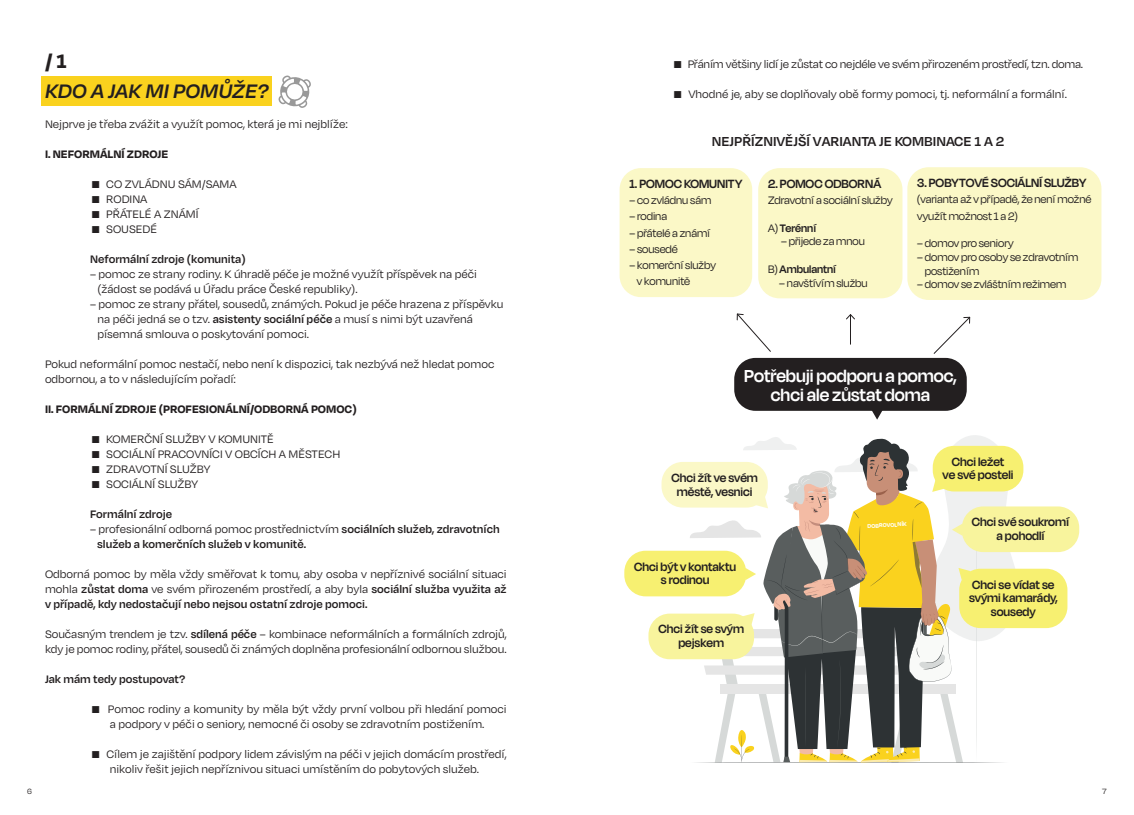
<style>
.page{position:relative;width:1134px;height:815px;background:#fff}
.page>*{position:absolute;margin:0;border:0;box-sizing:border-box;transform-origin:0 0}
.titulek_kapitoly{font:italic 600 22.5px "Degular";color:#231f20}
.t1{font:700 22.5px "Degular";color:#231f20}
.bulina_černa{font:600 20px/18.8px "Degular Display";color:#fff;text-align:center}
.t2{font:600 15px "Degular";color:#231f20}
.bublina_světlejší_2{font:600 13.75px/13.8px "Degular Display";color:#231f20;text-align:center}
.bublina{font:600 13.75px/13.8px "Degular Display";color:#231f20;text-align:center}
.bublina_světlejší{font:600 13.75px/13.8px "Degular Display";color:#231f20;text-align:center}
.t3{font:12.5px/15px "Degular";color:#231f20}
.bublina_světlejší_2-2{font:12.5px/16.2px "Degular Display";color:#231f20}
.t4{font:600 12.5px "Degular";color:#231f20}
.t5{font:12.5px "Degular";letter-spacing:-.02em;color:#231f20}
.t6{font:700 12.5px "Degular";color:#231f20}
.bublina_světlejší_2-3{font:600 12.5px "Degular Display";color:#231f20}
.t7{font:8.75px "Degular";color:#231f20}
.t8{font:700 6.25px "Degular";color:#fff}
.s1{font-weight:600}
.s2{font-weight:400}
</style>
<div class="page">
<div style="left:41px;top:76px;width:231px;height:30px;background:#fad21e"></div>
<div style="left:620px;top:168px;width:132px;height:129px;background:#fbf8c7;border-radius:21px"></div>
<div style="left:758px;top:168px;width:144px;height:130px;background:#fbf8c7;border-radius:21px"></div>
<div style="left:907px;top:167px;width:194px;height:133px;background:#fbf8c7;border-radius:21px"></div>
<div style="left:661px;top:462px;width:107px;height:46px;background:#fbf8c7;border-radius:21px"></div>
<div style="left:624px;top:551px;width:122px;height:45px;background:#f7f071;border-radius:21px"></div>
<div style="left:648px;top:614px;width:106px;height:45px;background:#f8f49d;border-radius:21px"></div>
<div style="left:734px;top:358px;width:233px;height:53px;background:#231f20;border-radius:21px"></div>
<svg style="left:871px;top:410px;width:12px;height:10px"></svg>
<div style="left:962px;top:506px;width:117px;height:46px;background:#f8f49d;border-radius:21px"></div>
<div style="left:959px;top:569px;width:108px;height:59px;background:#f7f071;border-radius:21px"></div>
<svg style="left:689px;top:435px;width:332px;height:328px"></svg>
<svg style="left:846px;top:314px;width:9px;height:30px"></svg>
<svg style="left:736px;top:313px;width:35px;height:39px"></svg>
<svg style="left:933px;top:316px;width:37px;height:38px"></svg>
<svg style="left:278px;top:75px;width:33px;height:33px"></svg>
<p class="t1" style="left:45px;top:47px;width:23px">/ 1</p>
<p class="titulek_kapitoly" style="left:45px;top:77px;width:225px">KDO A JAK MI POMŮŽE?</p>
<p class="t3" style="left:45px;top:117px;width:304px">Nejprve je třeba zvážit a využít pomoc, která je mi nejblíže:</p>
<p class="t6" style="left:45px;top:147px;width:125px">I. NEFORMÁLNÍ ZDROJE</p>
<p class="t3" style="left:90px;top:177px;width:148px">⬛ CO ZVLÁDNU SÁM/SAMA</p>
<p class="t3" style="left:90px;top:192px;width:59px">⬛ RODINA</p>
<p class="t3" style="left:90px;top:207px;width:110px">⬛ PŘÁTELÉ A ZNÁMÍ</p>
<p class="t3" style="left:90px;top:222px;width:69px">⬛ SOUSEDÉ</p>
<p class="t4" style="left:90px;top:252px;width:157px">Neformální zdroje (komunita)</p>
<p class="t3" style="left:90px;top:267px;width:388px">– pomoc ze strany rodiny. K úhradě péče je možné využít příspěvek na péči</p>
<p class="t3" style="left:97px;top:282px;width:262px">(žádost se podává u Úřadu práce České republiky).</p>
<p class="t3" style="left:97px;top:297px;width:407px;text-indent:-7px">– pomoc ze strany přátel, sousedů, známých. Pokud je péče hrazena z příspěvku na péči jedná se o tzv. <span class="s1">asistenty sociální péče</span> a musí s nimi být uzavřená písemná smlouva o poskytování pomoci.</p>
<p class="t3" style="left:45px;top:357px;width:451px">Pokud neformální pomoc nestačí, nebo není k dispozici, tak nezbývá než hledat pomoc</p>
<p class="t3" style="left:45px;top:372px;width:192px">odbornou, a to v následujícím pořadí:</p>
<p class="t6" style="left:45px;top:402px;width:313px">II. FORMÁLNÍ ZDROJE (PROFESIONÁLNÍ/ODBORNÁ POMOC)</p>
<p class="t3" style="left:90px;top:432px;width:185px">⬛ KOMERČNÍ SLUŽBY V KOMUNITĚ</p>
<p class="t3" style="left:90px;top:447px;width:252px">⬛ SOCIÁLNÍ PRACOVNÍCI V OBCÍCH A MĚSTECH ⬛ ZDRAVOTNÍ SLUŽBY</p>
<p class="t3" style="left:90px;top:477px;width:110px">⬛ SOCIÁLNÍ SLUŽBY</p>
<p class="t4" style="left:90px;top:507px;width:84px">Formální zdroje</p>
<p class="t3" style="left:90px;top:522px;width:411px">– profesionální odborná pomoc prostřednictvím <span class="s1">sociálních služeb, zdravotních</span></p>
<p class="t4" style="left:97px;top:537px;width:210px">služeb a komerčních služeb v komunitě.</p>
<p class="t3" style="left:45px;top:567px;width:463px;text-align:justify">Odborná pomoc by měla vždy směřovat k tomu, aby osoba v nepříznivé sociální situaci mohla <span class="s1">zůstat doma</span> ve svém přirozeném prostředí, a aby byla <span class="s1">sociální služba využita až v případě, kdy nedostačují nebo nejsou ostatní zdroje pomoci.</span></p>
<p class="t3" style="left:45px;top:627px;width:463px">Současným trendem je tzv. <span class="s1">sdílená péče</span> – kombinace neformálních a formálních zdrojů, kdy je pomoc rodiny, přátel, sousedů či známých doplněna profesionální odbornou službou.</p>
<p class="t4" style="left:45px;top:672px;width:142px">Jak mám tedy postupovat?</p>
<p class="t3" style="left:90px;top:702px;width:418px;text-align:center">⬛ Pomoc rodiny a komunity by měla být vždy první volbou při hledání pomoci a podpory v péči o seniory, nemocné či osoby se zdravotním postižením.</p>
<p class="t3" style="left:110px;top:747px;width:398px;text-indent:-20px">⬛ Cílem je zajištění podpory lidem závislým na péči v jejich domácím prostředí, nikoliv řešit jejich nepříznivou situaci umístěním do pobytových služeb.</p>
<p class="t5" style="left:672px;top:57px;width:412px">⬛ Přáním většiny lidí je zůstat co nejdéle ve svém přirozeném prostředí, tzn. doma.</p>
<p class="t3" style="left:672px;top:87px;width:396px">⬛ Vhodné je, aby se doplňovaly obě formy pomoci, tj. neformální a formální.</p>
<p class="t2" style="left:712px;top:132px;width:294px">NEJPŘÍZNIVĚJŠÍ VARIANTA JE KOMBINACE 1 A 2</p>
<p class="bublina_světlejší_2" style="left:629px;top:176px;width:114px">1. POMOC KOMUNITY</p>
<p class="bublina_světlejší_2-2" style="left:629px;top:192px;width:83px">– co zvládnu sám</p>
<p class="bublina_světlejší_2-2" style="left:629px;top:208px;width:39px">– rodina</p>
<p class="bublina_světlejší_2-2" style="left:629px;top:224px;width:82px">– přátelé a známí</p>
<p class="bublina_světlejší_2-2" style="left:629px;top:241px;width:50px">– sousedé</p>
<p class="bublina_světlejší_2-2" style="left:637px;top:257px;width:81px;text-indent:-7px">– komerční služby v komunitě</p>
<p class="bublina_světlejší_2" style="left:768px;top:176px;width:114px">2. POMOC ODBORNÁ</p>
<p class="bublina_světlejší_2-2" style="left:768px;top:192px;width:126px">Zdravotní a sociální služby</p>
<p class="bublina_světlejší_2-3" style="left:768px;top:221px;width:50px"><span class="s2">A)</span> Terénní</p>
<p class="bublina_světlejší_2-2" style="left:781px;top:233px;width:85px">– přijede za mnou</p>
<p class="bublina_světlejší_2-3" style="left:768px;top:262px;width:69px"><span class="s2">B)</span> Ambulantní</p>
<p class="bublina_světlejší_2-2" style="left:779px;top:274px;width:90px">– navštívím službu</p>
<p class="bublina_světlejší_2" style="left:917px;top:176px;width:171px">3. POBYTOVÉ SOCIÁLNÍ SLUŽBY</p>
<p class="bublina_světlejší_2-2" style="left:917px;top:191px;width:176px">(varianta až v případě, že není možné využít možnost 1 a 2)</p>
<p class="bublina_světlejší_2-2" style="left:917px;top:235px;width:98px">– domov pro seniory</p>
<p class="bublina_světlejší_2-2" style="left:925px;top:250px;width:155px;line-height:13.8px;text-indent:-7px">– domov pro osoby se zdravotním postižením</p>
<p class="bublina_světlejší_2-2" style="left:917px;top:276px;width:151px">– domov se zvláštním režimem</p>
<p class="bulina_černa" style="left:744px;top:366px;width:214px">Potřebuji podporu a pomoc, chci ale zůstat doma</p>
<p class="bublina_světlejší_2" style="left:671px;top:470px;width:88px">Chci žít ve svém městě, vesnici</p>
<p class="bublina" style="left:634px;top:559px;width:103px">Chci být v kontaktu s rodinou</p>
<p class="bublina_světlejší" style="left:658px;top:622px;width:87px">Chci žít se svým pejskem</p>
<p class="t8" style="left:867px;top:522px;width:41px;rotate:-3deg">DOBROVOLNÍK</p>
<p class="bublina" style="left:943px;top:454px;width:72px">Chci ležet<br>ve své posteli</p>
<p class="bublina_světlejší" style="left:972px;top:515px;width:99px">Chci své soukromí a pohodlí</p>
<p class="bublina" style="left:969px;top:577px;width:90px">Chci se vídat se svými kamarády, sousedy</p>
<p class="t7" style="left:27px;top:786px;width:6px">6</p>
<p class="t7" style="left:1102px;top:786px;width:6px">7</p>
</div>
